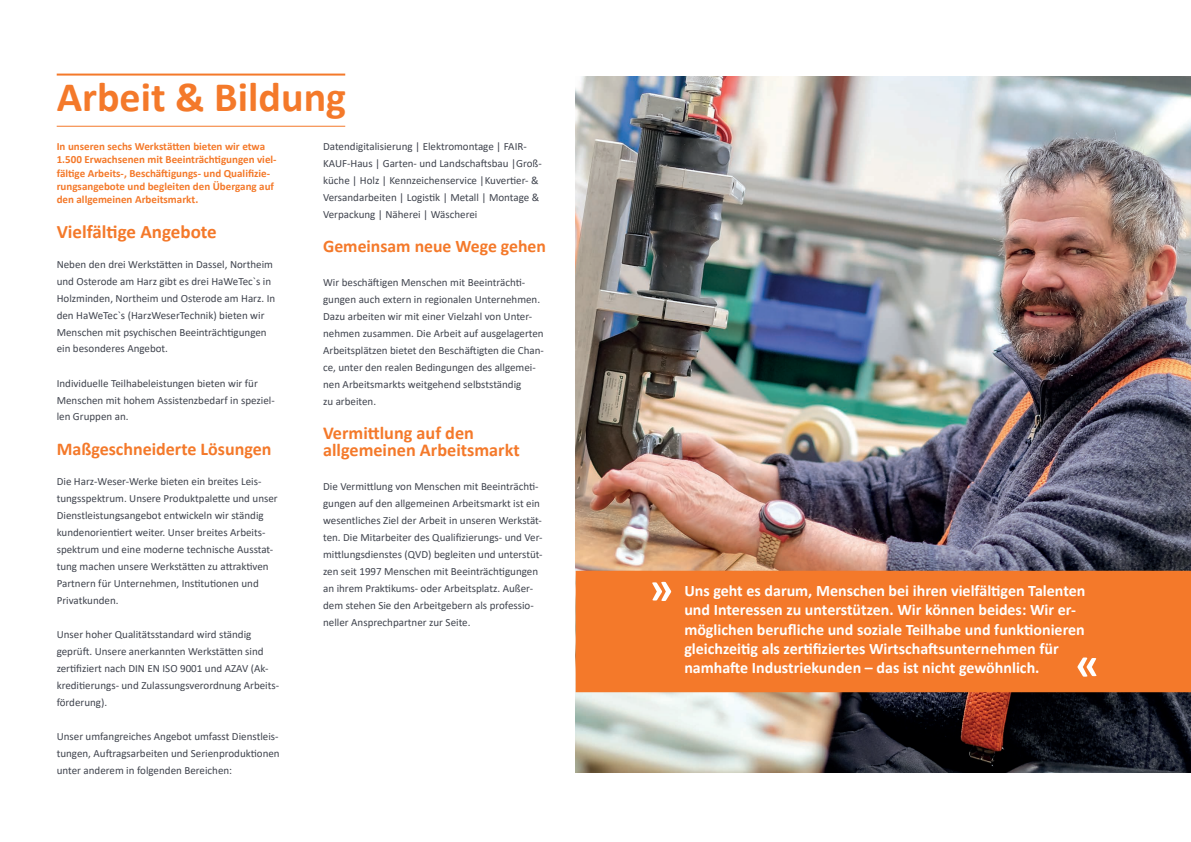
<style>
.page{position:relative;width:1191px;height:842px;background:#fff}
.page>*{position:absolute;margin:0;border:0;box-sizing:border-box;transform-origin:0 0}
.t1{font:700 42px "Calibri";color:#f4792a}
.t2{font:700 19px "Calibri";color:#f4792a}
.t3{font:700 18.2px/17px "Calibri";color:#f4792a}
.t4{font:700 18px "Calibri";color:#f4792a}
.t5{font:700 17.7px "Calibri";color:#f4792a}
.t6{font:700 16px/19.2px "Calibri";color:#fff}
.t7{font:11px/17px "Calibri";color:#40444e}
.t8{font:700 11px/13.2px "Calibri";color:#f4792a}
</style>
<div class="page">
<img style="left:575px;top:76px;width:616px;height:696px">
<div style="left:575px;top:571px;width:616px;height:121px;background:#f4792a"></div>
<svg style="left:652px;top:582px;width:19px;height:19px"></svg>
<hr style="left:57px;top:74px;width:288px;height:2px;background:#f4792a">
<hr style="left:57px;top:126px;width:288px;height:1px;background:#f4792a">
<svg style="left:1077px;top:657px;width:19px;height:20px"></svg>
<h1 class="t1" style="left:57px;top:68px;width:291px">Arbeit &amp; Bildung</h1>
<p class="t8" style="left:57px;top:140px;width:221px">In unseren sechs Werkstätten bieten wir etwa 1.500 Erwachsenen mit Beeinträchtigungen viel&shy;fältige Arbeits-, Beschäftigungs- und Qualifizie&shy;rungsangebote und begleiten den Übergang auf den allgemeinen Arbeitsmarkt.</p>
<h2 class="t2" style="left:57px;top:218px;width:162px">Vielfältige Angebote</h2>
<p class="t7" style="left:57px;top:255px;width:220px">Neben den drei Werkstätten in Dassel, Northeim und Osterode am Harz gibt es drei HaWeTec`s in Holzminden, Northeim und Osterode am Harz. In den HaWeTec`s (HarzWeserTechnik) bieten wir Menschen mit psychischen Beeinträchtigungen ein besonderes Angebot.</p>
<p class="t7" style="left:57px;top:374px;width:220px">Individuelle Teilhabeleistungen bieten wir für<br>Menschen mit hohem Assistenzbedarf in speziel&shy;len Gruppen an.</p>
<h3 class="t4" style="left:57px;top:436px;width:216px">Maßgeschneiderte Lösungen</h3>
<p class="t7" style="left:57px;top:472px;width:222px">Die Harz-Weser-Werke bieten ein breites Leis&shy;tungsspektrum. Unsere Produktpalette und unser Dienstleistungsangebot entwickeln wir ständig kundenorientiert weiter. Unser breites Arbeits&shy;spektrum und eine moderne technische Ausstat&shy;tung machen unsere Werkstätten zu attraktiven Partnern für Unternehmen, Institutionen und Privatkunden.</p>
<p class="t7" style="left:57px;top:625px;width:224px">Unser hoher Qualitätsstandard wird ständig geprüft. Unsere anerkannten Werkstätten sind zertifiziert nach DIN EN ISO 9001 und AZAV (Ak&shy;kreditierungs- und Zulassungsverordnung Arbeits&shy;förderung).</p>
<p class="t7" style="left:57px;top:727px;width:224px;text-align:justify">Unser umfangreiches Angebot umfasst Dienstleis&shy;tungen, Auftragsarbeiten und Serienproduktionen unter anderem in folgenden Bereichen:</p>
<p class="t7" style="left:323px;top:138px;width:220px">Datendigitalisierung | Elektromontage | FAIR-KAUF-Haus | Garten- und Landschaftsbau |Groß&shy;küche | Holz | Kennzeichenservice |Kuvertier- &amp; Versandarbeiten | Logistik | Metall | Montage &amp; Verpackung | Näherei | Wäscherei</p>
<h3 class="t5" style="left:323px;top:234px;width:224px">Gemeinsam neue Wege gehen</h3>
<p class="t7" style="left:323px;top:274px;width:222px">Wir beschäftigen Menschen mit Beeinträchti&shy;gungen auch extern in regionalen Unternehmen.<br>Dazu arbeiten wir mit einer Vielzahl von Unter&shy;nehmen zusammen. Die Arbeit auf ausgelagerten Arbeitsplätzen bietet den Beschäftigten die Chan&shy;ce, unter den realen Bedingungen des allgemei&shy;nen Arbeitsmarkts weitgehend selbstständig<br>zu arbeiten.</p>
<h3 class="t3" style="left:323px;top:424px;width:198px">Vermittlung auf den allgemeinen Arbeitsmarkt</h3>
<p class="t7" style="left:323px;top:478px;width:221px">Die Vermittlung von Menschen mit Beeinträchti&shy;gungen auf den allgemeinen Arbeitsmarkt ist ein wesentliches Ziel der Arbeit in unseren Werkstät&shy;ten. Die Mitarbeiter des Qualifizierungs- und Ver&shy;mittlungsdienstes (QVD) begleiten und unterstüt&shy;zen seit 1997 Menschen mit Beeinträchtigungen an ihrem Praktikums- oder Arbeitsplatz. Außer&shy;dem stehen Sie den Arbeitgebern als professio&shy;neller Ansprechpartner zur Seite.</p>
<p class="t6" style="left:684px;top:581px;width:402px">Uns geht es darum, Menschen bei ihren vielfältigen Talenten und Interessen zu unterstützen. Wir können beides: Wir er&shy;möglichen berufliche und soziale Teilhabe und funktionieren gleichzeitig als zertifiziertes Wirtschaftsunternehmen für namhafte Industriekunden – das ist nicht gewöhnlich.</p>
</div>
